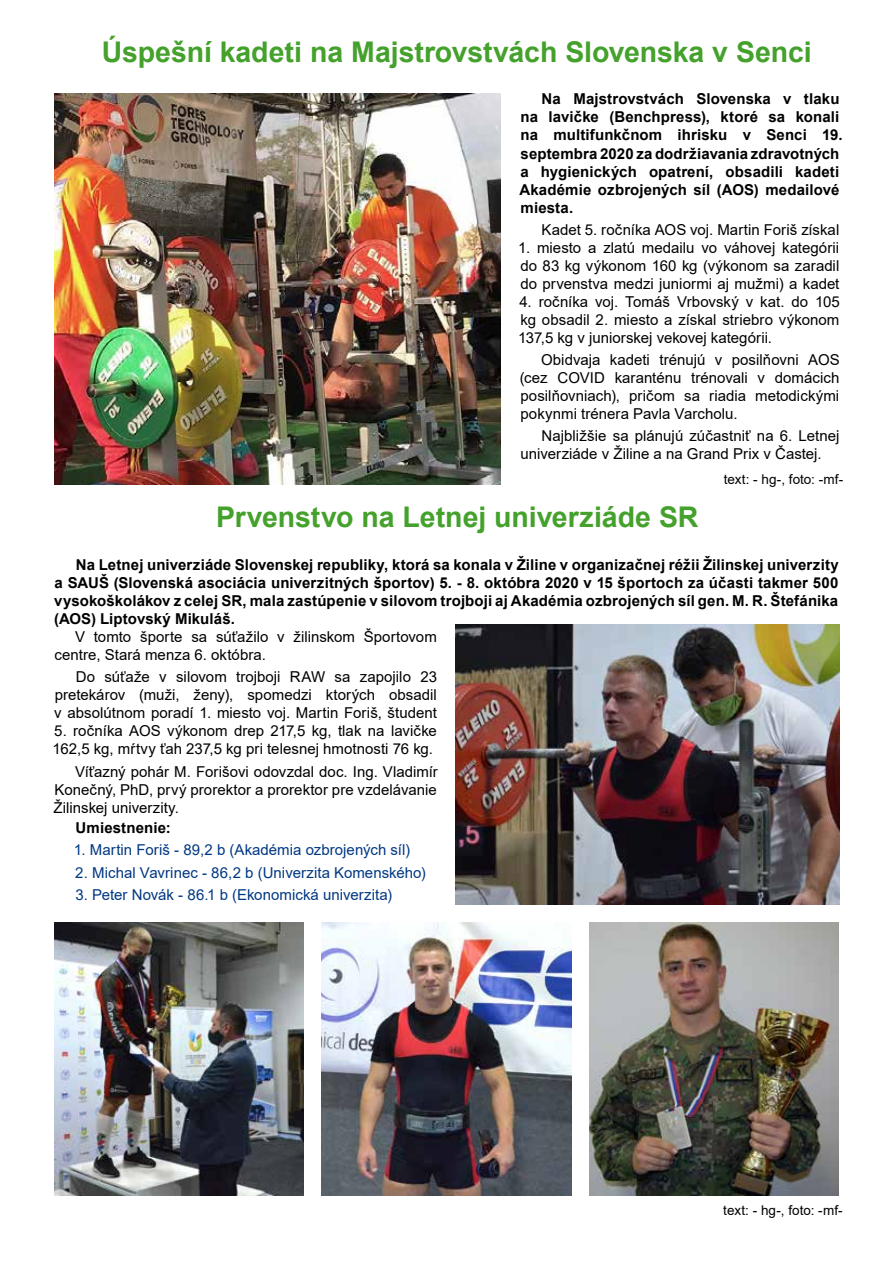
<style>
.page{position:relative;width:893px;height:1263px;background:#fff}
.page>*{position:absolute;margin:0;border:0;box-sizing:border-box;transform-origin:0 0}
.t1{font:700 28.5px "Arial";letter-spacing:-.005em;color:#44a12b}
.t2{font:15px/18px "Arial";color:#000;text-align:justify}
.t3{font:700 15px/18px "Arial";letter-spacing:.01em;color:#000}
.t4{font:15px "Arial";letter-spacing:.005em;color:#003882}
.t5{font:13.5px "Arial";letter-spacing:.005em;color:#000}
</style>
<div class="page">
<img style="left:322px;top:923px;width:249px;height:272px">
<img style="left:456px;top:624px;width:383px;height:281px">
<img style="left:54px;top:923px;width:250px;height:272px">
<img style="left:589px;top:923px;width:250px;height:272px">
<img style="left:54px;top:94px;width:447px;height:391px">
<h1 class="t1" style="left:102px;top:32px;width:712px">Úspešní kadeti na Majstrovstvách Slovenska v Senci</h1>
<p class="t3" style="left:519px;top:90px;width:325px;text-indent:22px">Na Majstrovstvách Slovenska v tlaku na lavičke (Benchpress), ktoré sa konali na multifunkčnom ihrisku v Senci 19. septembra 2020 za dodržiavania zdravotných a hygienických opatrení, obsadili kadeti Akadémie ozbrojených síl (AOS) medailové miesta.</p>
<p class="t2" style="left:542px;top:220px;width:299px">Kadet 5. ročníka AOS voj. Martin Foriš získal</p>
<p class="t2" style="left:518px;top:238px;width:323px">1. miesto a zlatú medailu vo váhovej kategórii do 83 kg výkonom 160 kg (výkonom sa zaradil do prvenstva medzi juniormi aj mužmi) a kadet</p>
<p class="t2" style="left:518px;top:292px;width:323px">4. ročníka voj. Tomáš Vrbovský v kat. do 105 kg obsadil 2. miesto a získal striebro výkonom 137,5 kg v juniorskej vekovej kategórii.</p>
<p class="t2" style="left:520px;top:351px;width:321px;text-indent:21px">Obidvaja kadeti trénujú v posilňovni AOS (cez COVID karanténu trénovali v domácich posilňovniach), pričom sa riadia metodickými pokynmi trénera Pavla Varcholu.</p>
<p class="t2" style="left:521px;top:427px;width:320px;text-indent:21px">Najbližšie sa plánujú zúčastniť na 6. Letnej univerziáde v Žiline a na Grand Prix v Častej.</p>
<h1 class="t1" style="left:216px;top:497px;width:484px">Prvenstvo na Letnej univerziáde SR</h1>
<p class="t5" style="left:724px;top:470px;width:121px">text: - hg-, foto: -mf-</p>
<p class="t3" style="left:54px;top:556px;width:786px;text-align:justify;text-indent:22px">Na Letnej univerziáde Slovenskej republiky, ktorá sa konala v Žiline v organizačnej réžii Žilinskej univerzity a SAUŠ (Slovenská asociácia univerzitných športov) 5. - 8. októbra 2020 v 15 športoch za účasti takmer 500 vysokoškolákov z celej SR, mala zastúpenie v silovom trojboji aj Akadémia ozbrojených síl gen. M. R. Štefánika (AOS) Liptovský Mikuláš.</p>
<p class="t2" style="left:54px;top:628px;width:384px;text-indent:21px">V tomto športe sa súťažilo v žilinskom Športovom centre, Stará menza 6. októbra.</p>
<p class="t2" style="left:54px;top:668px;width:384px;text-indent:22px">Do súťaže v silovom trojboji RAW sa zapojilo 23 pretekárov (muži, ženy), spomedzi ktorých obsadil v absolútnom poradí 1. miesto voj. Martin Foriš, študent</p>
<p class="t2" style="left:52px;top:722px;width:386px">5. ročníka AOS výkonom drep 217,5 kg, tlak na lavičke<br>162,5 kg, mŕtvy ťah 237,5 kg pri telesnej hmotnosti 76 kg.</p>
<p class="t2" style="left:54px;top:762px;width:386px;text-indent:22px">Víťazný pohár M. Forišovi odovzdal doc. Ing. Vladimír Konečný, PhD, prvý prorektor a prorektor pre vzdelávanie Žilinskej univerzity.</p>
<p class="t3" style="left:76px;top:819px;width:97px">Umiestnenie:</p>
<p class="t4" style="left:74px;top:840px;width:338px">1. Martin Foriš - 89,2 b (Akadémia ozbrojených síl)</p>
<p class="t4" style="left:75px;top:862px;width:352px">2. Michal Vavrinec - 86,2 b (Univerzita Komenského)</p>
<p class="t4" style="left:75px;top:884px;width:318px">3. Peter Novák - 86.1 b (Ekonomická univerzita)</p>
<p class="t5" style="left:723px;top:1201px;width:121px">text: - hg-, foto: -mf-</p>
</div>
